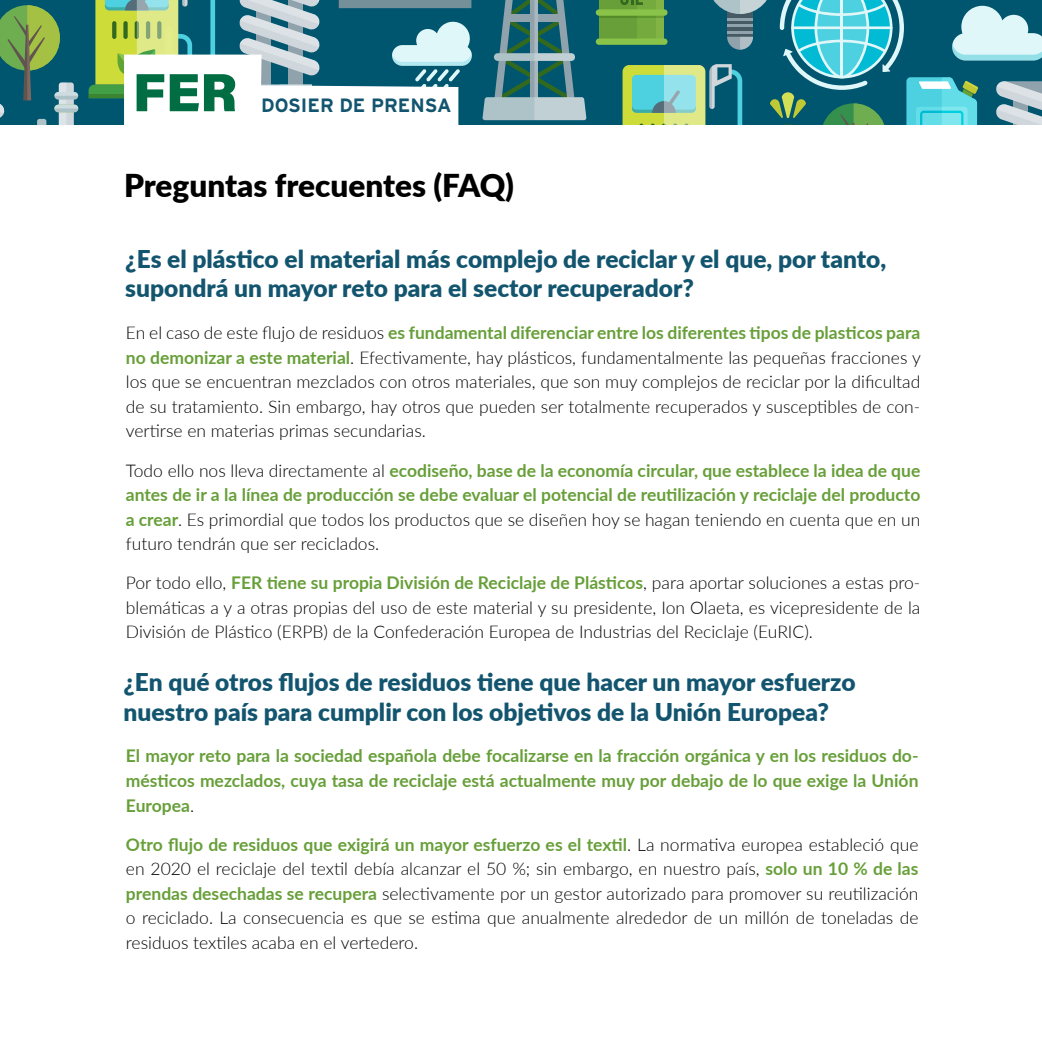
<style>
.page{position:relative;width:1042px;height:1042px;background:#fff}
.page>*{position:absolute;margin:0;border:0;box-sizing:border-box;transform-origin:0 0}
.t1{font:900 31.5px "Lato";color:#000}
.t2{font:900 24.5px/29.4px "Lato";color:#13556f}
.t3{font:700 19.25px "Interstate";color:#13556f}
.t4{font:300 17.5px/24.5px "Lato";color:#000;text-align:justify}
.t5{font:700 17.5px/24.5px "Lato";color:#679f39;text-align:justify}
.s1{font-weight:700;color:#679f39}
.s2{font-weight:300;color:#000}
</style>
<div class="page">
<div style="left:0;top:0;width:1042px;height:124px;background:#00556f"></div>
<svg style="left:482px;top:0;width:104px;height:120px"></svg>
<div style="left:599px;top:0;width:65px;height:41px;background:#689f38"></div>
<div style="left:599px;top:12px;width:65px;height:6px;background:#548c2a"></div>
<div style="left:596px;top:9px;width:71px;height:7px;background:#8ac349;border-radius:3px"></div>
<div style="left:596px;top:38px;width:71px;height:7px;background:#8ac349;border-radius:3px"></div>
<svg style="left:620px;top:0;width:422px;height:125px"></svg>
<svg style="left:0;top:5px;width:78px;height:119px"></svg>
<svg style="left:89px;top:0;width:383px;height:125px"></svg>
<p class="t3" style="left:261px;top:94px;width:192px">DOSIER DE PRENSA</p>
<h1 class="t1" style="left:124px;top:162px;width:391px">Preguntas frecuentes (FAQ)</h1>
<h2 class="t2" style="left:125px;top:243px;width:762px">¿Es el plástico el material más complejo de reciclar y el que, por tanto, supondrá un mayor reto para el sector recuperador?</h2>
<p class="t4" style="left:126px;top:320px;width:796px">En el caso de este flujo de residuos <span class="s1">es fundamental diferenciar entre los diferentes tipos de plasticos para no demonizar a este material</span>. Efectivamente, hay plásticos, fundamentalmente las pequeñas fracciones y los que se encuentran mezclados con otros materiales, que son muy complejos de reciclar por la dificultad de su tratamiento. Sin embargo, hay otros que pueden ser totalmente recuperados y susceptibles de con&shy;vertirse en materias primas secundarias.</p>
<p class="t5" style="left:126px;top:457px;width:796px"><span class="s2">Todo ello nos lleva directamente al</span> ecodiseño, base de la economía circular, que establece la idea de que antes de ir a la línea de producción se debe evaluar el potencial de reutilización y reciclaje del producto a crear<span class="s2">. Es primordial que todos los productos que se diseñen hoy se hagan teniendo en cuenta que en un futuro tendrán que ser reciclados.</span></p>
<p class="t4" style="left:126px;top:570px;width:796px">Por todo ello, <span class="s1">FER tiene su propia División de Reciclaje de Plásticos</span>, para aportar soluciones a estas pro&shy;blemáticas a y a otras propias del uso de este material y su presidente, Ion Olaeta, es vicepresidente de la División de Plástico (ERPB) de la Confederación Europea de Industrias del Reciclaje (EuRIC).</p>
<h2 class="t2" style="left:123px;top:666px;width:734px">¿En qué otros flujos de residuos tiene que hacer un mayor esfuerzo nuestro país para cumplir con los objetivos de la Unión Europea?</h2>
<p class="t5" style="left:126px;top:743px;width:794px">El mayor reto para la sociedad española debe focalizarse en la fracción orgánica y en los residuos do&shy;mésticos mezclados, cuya tasa de reciclaje está actualmente muy por debajo de lo que exige la Unión Europea<span class="s2">.</span></p>
<p class="t4" style="left:126px;top:832px;width:794px"><span class="s1">Otro flujo de residuos que exigirá un mayor esfuerzo es el textil</span>. La normativa europea estableció que en 2020 el reciclaje del textil debía alcanzar el 50 %; sin embargo, en nuestro país, <span class="s1">solo un 10 % de las prendas desechadas se recupera</span> selectivamente por un gestor autorizado para promover su reutilización o reciclado. La consecuencia es que se estima que anualmente alrededor de un millón de toneladas de residuos textiles acaba en el vertedero.</p>
</div>
